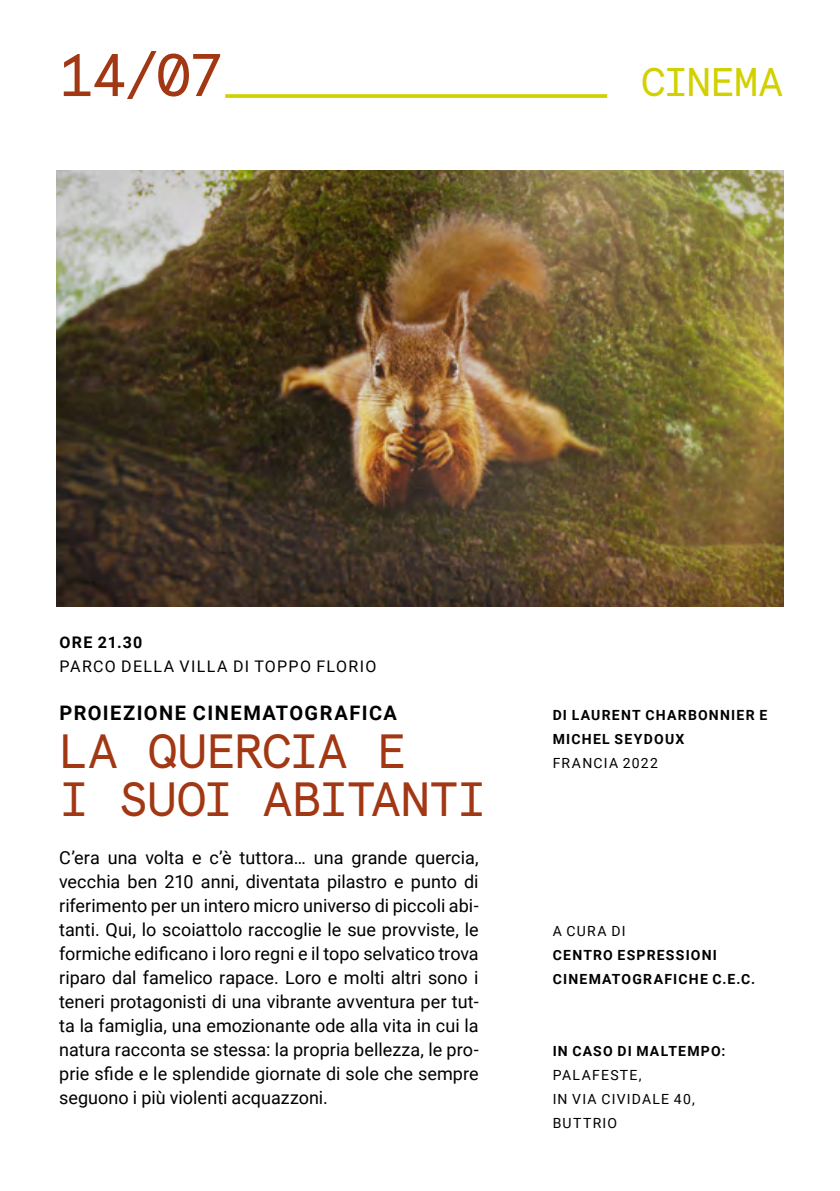
<style>
.page{position:relative;width:840px;height:1191px;background:#fff}
.page>*{position:absolute;margin:0;border:0;box-sizing:border-box;transform-origin:0 0}
.t1{font:60px "Apercu Mono Pro";color:#a23713}
.t2{font:48px/48px "Apercu Mono Pro";letter-spacing:-.03em;color:#a23713}
.t3{font:40px "Apercu Mono Pro";letter-spacing:-.035em;color:#d2d100}
.t4{font:700 20px "Roboto";letter-spacing:.07em;color:#000}
.t5{font:18px/24px "Roboto";color:#000;text-align:justify}
.t6{font:16px "Roboto";letter-spacing:.08em;color:#000}
.t7{font:700 16px "Roboto";letter-spacing:.08em;color:#000}
.t8{font:700 14px/24px "Roboto";letter-spacing:.085em;color:#000}
.t9{font:14px/24px "Roboto";letter-spacing:.09em;color:#000}
</style>
<div class="page">
<svg style="left:225px;top:94px;width:382px;height:4px;background:#d4d311"></svg>
<img style="left:57px;top:170px;width:725px;height:436px">
<h1 class="t1" style="left:57px;top:29px;width:170px">14/07</h1>
<h3 class="t3" style="left:640px;top:51px;width:144px">CINEMA</h3>
<p class="t7" style="left:59px;top:631px;width:84px">ORE 21.30</p>
<p class="t6" style="left:59px;top:655px;width:318px">PARCO DELLA VILLA DI TOPPO FLORIO</p>
<p class="t4" style="left:59px;top:699px;width:338px">PROIEZIONE CINEMATOGRAFICA</p>
<h2 class="t2" style="left:59px;top:723px;width:429px">LA QUERCIA E<br>I SUOI ABITANTI</h2>
<p class="t5" style="left:59px;top:845px;width:421px">C’era una volta e c’è tuttora… una grande quercia, vecchia ben 210 anni, diventata pilastro e punto di riferimento per un intero micro universo di piccoli abi&shy;tanti. Qui, lo scoiattolo raccoglie le sue provviste, le formiche edificano i loro regni e il topo selvatico trova riparo dal famelico rapace. Loro e molti altri sono i teneri protagonisti di una vibrante avventura per tut&shy;ta la famiglia, una emozionante ode alla vita in cui la natura racconta se stessa: la propria bellezza, le pro&shy;prie sfide e le splendide giornate di sole che sempre seguono i più violenti acquazzoni.</p>
<p class="t8" style="left:552px;top:703px;width:216px">DI LAURENT CHARBONNIER E<br>MICHEL SEYDOUX</p>
<p class="t9" style="left:552px;top:750px;width:107px">FRANCIA 2022</p>
<p class="t9" style="left:552px;top:918px;width:74px">A CURA DI</p>
<p class="t8" style="left:552px;top:942px;width:204px">CENTRO ESPRESSIONI<br>CINEMATOGRAFICHE C.E.C.</p>
<p class="t8" style="left:552px;top:1038px;width:174px">IN CASO DI MALTEMPO:</p>
<p class="t9" style="left:552px;top:1062px;width:143px">PALAFESTE,<br>IN VIA CIVIDALE 40,<br>BUTTRIO</p>
</div>
